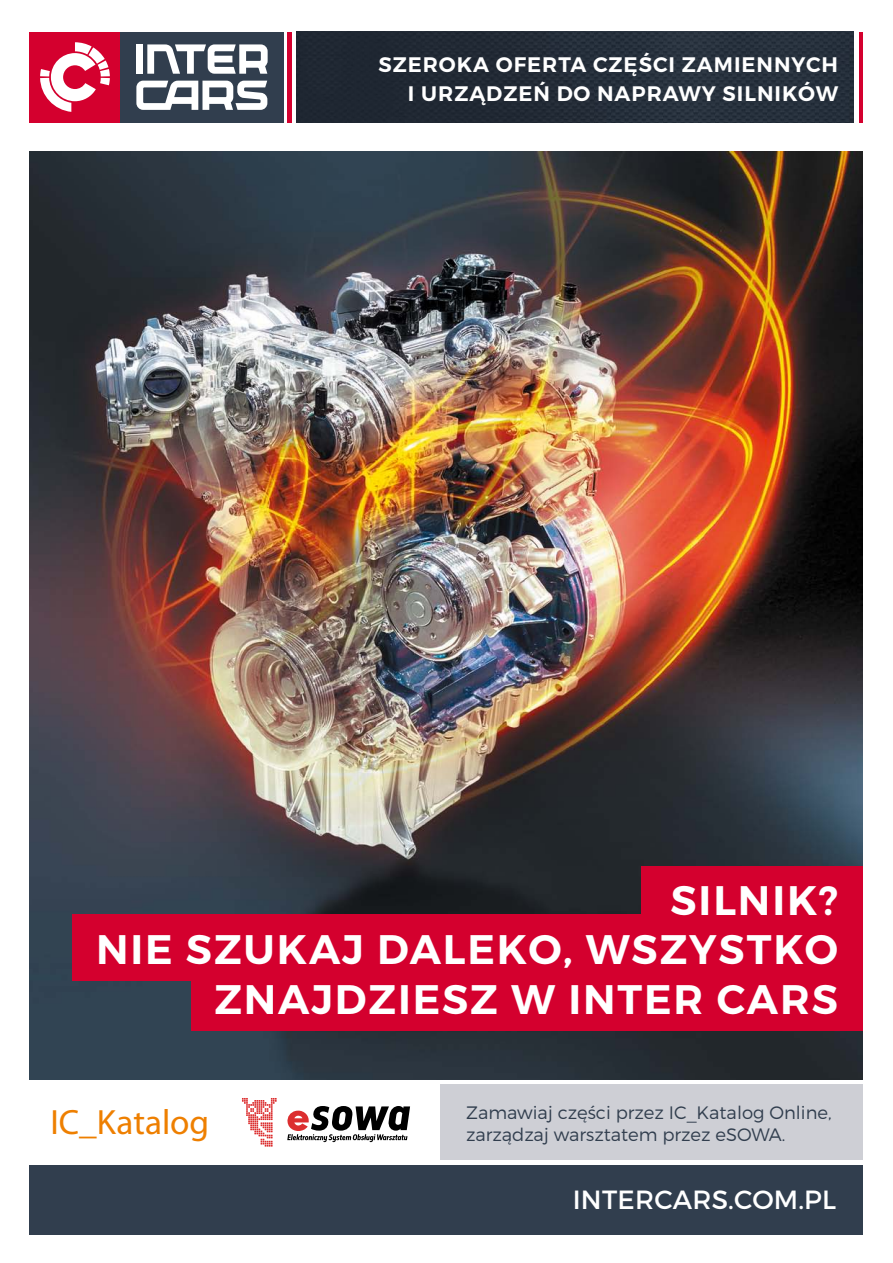
<style>
.page{position:relative;width:893px;height:1263px;background:#fff}
.page>*{position:absolute;margin:0;border:0;box-sizing:border-box;transform-origin:0 0}
.t1{font:600 41.25px/49.5px "Montserrat";letter-spacing:.045em;color:#fff;text-align:right}
.t2{font:35.25px "Myriad Pro";color:#ee7f00}
.t3{font:26.25px "Montserrat";letter-spacing:.01em;color:#fff}
.t4{font:600 21px/28.5px "Montserrat";letter-spacing:.045em;color:#fff;text-align:right}
.t5{font:300 18px/21.6px "Montserrat";color:#313e4e}
</style>
<div class="page">
<img style="left:29px;top:151px;width:834px;height:929px">
<div style="left:72px;top:914px;width:791px;height:66px;background:#d4002e"></div>
<div style="left:191px;top:956px;width:672px;height:75px;background:#d4002e"></div>
<div style="left:641px;top:866px;width:222px;height:59px;background:#d4002e"></div>
<img style="left:296px;top:32px;width:558px;height:91px">
<div style="left:120px;top:32px;width:164px;height:91px;background:#313e4e"></div>
<div style="left:287px;top:32px;width:5px;height:91px;background:#d4002e"></div>
<div style="left:136px;top:44px;width:7px;height:30px;background:#fff"></div>
<svg style="left:136px;top:81px;width:131px;height:29px"></svg>
<svg style="left:147px;top:44px;width:121px;height:30px"></svg>
<div style="left:30px;top:32px;width:90px;height:91px;background:#d4002e"></div>
<svg style="left:40px;top:42px;width:70px;height:70px"></svg>
<div style="left:858px;top:32px;width:5px;height:91px;background:#d4002e"></div>
<div style="left:29px;top:1164px;width:834px;height:71px;background:#313e4e"></div>
<div style="left:440px;top:1084px;width:423px;height:76px;background:#cecfd5"></div>
<svg style="left:287px;top:1106px;width:123px;height:36px"></svg>
<svg style="left:242px;top:1098px;width:35px;height:48px"></svg>
<p class="t4" style="left:378px;top:51px;width:461px">SZEROKA OFERTA CZĘŚCI ZAMIENNYCH<br>I URZĄDZEŃ DO NAPRAWY SILNIKÓW</p>
<h1 class="t1" style="left:96px;top:876px;width:744px">SILNIK?<br>NIE SZUKAJ DALEKO, WSZYSTKO<br>ZNAJDZIESZ W INTER CARS</h1>
<h2 class="t2" style="left:50px;top:1101px;width:160px">IC_Katalog</h2>
<p class="t5" style="left:466px;top:1102px;width:367px">Zamawiaj części przez IC_Katalog Online, zarządzaj warsztatem przez eSOWA.</p>
<h3 class="t3" style="left:573px;top:1184px;width:265px">INTERCARS.COM.PL</h3>
</div>
